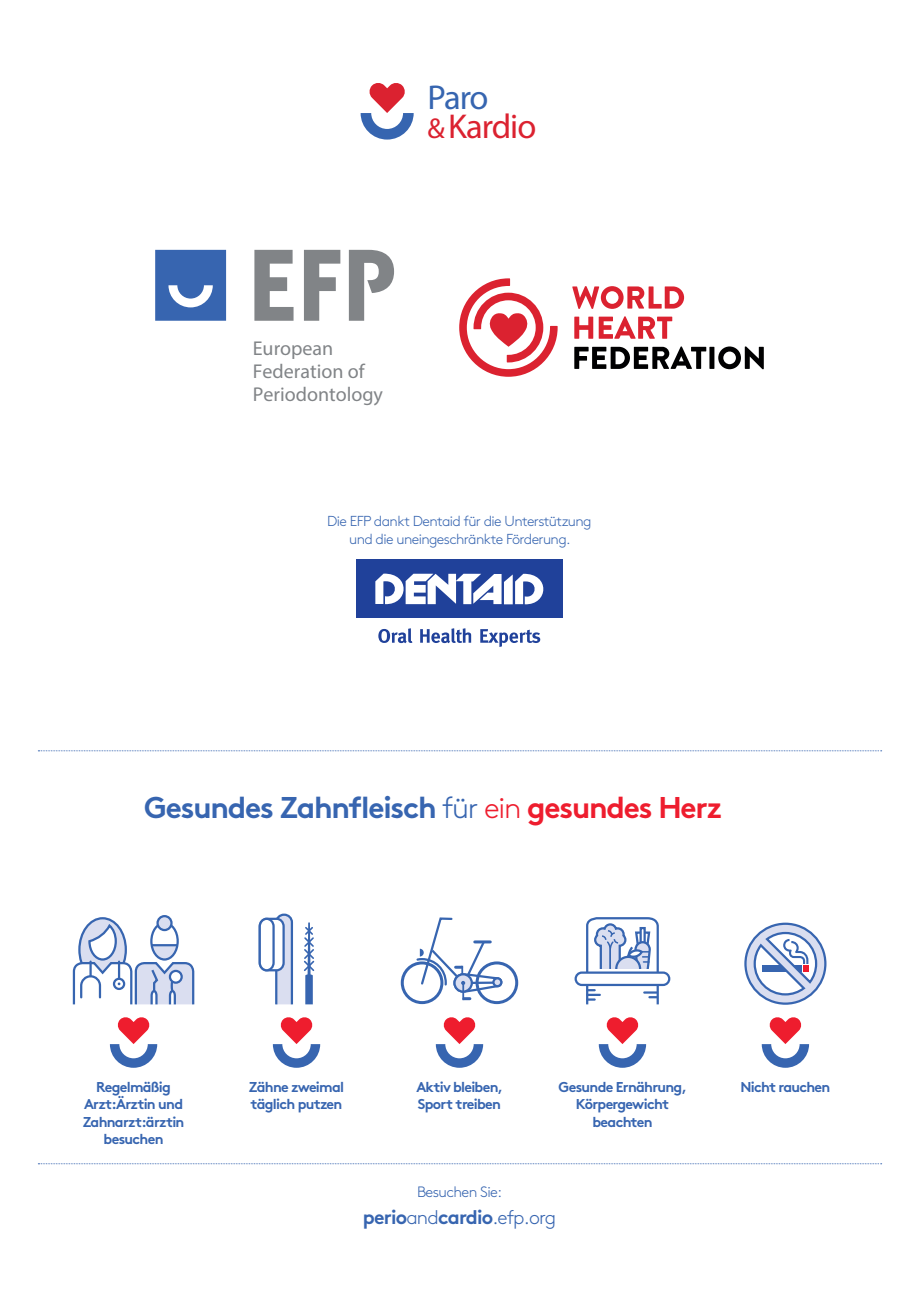
<style>
.page{position:relative;width:919px;height:1289px;background:#fff}
.page>*{position:absolute;margin:0;border:0;box-sizing:border-box;transform-origin:0 0}
.t1{font:34.5px "Myriad Pro";letter-spacing:-.03em;color:#db2230}
.t2{font:34.5px "Myriad Pro";color:#3665b0}
.t3{font:700 30px "Brown";letter-spacing:-.04em;color:#3765b0}
.t4{font:19.95px/22.6px "Myriad Pro";color:#818487}
.t5{font:700 19.5px "Brown";letter-spacing:-.04em;color:#3765b0}
.t6{font:300 15px "Brown";letter-spacing:-.04em;color:#3765b0}
.t7{font:300 14.4px/17.2px "Brown";letter-spacing:-.04em;color:#3765b0;text-align:center}
.t8{font:700 14.25px/17.1px "Brown";letter-spacing:-.05em;color:#3765b0;text-align:center}
.s1{font-size:28.8px}
.s2{font-weight:300}
.s3{font-weight:300;color:#ee1d2e}
.s4{color:#ee1d2e}
</style>
<div class="page">
<svg style="left:360px;top:83px;width:53px;height:57px"></svg>
<svg style="left:572px;top:286px;width:112px;height:23px"></svg>
<svg style="left:574px;top:316px;width:98px;height:23px"></svg>
<svg style="left:574px;top:346px;width:132px;height:23px"></svg>
<div style="left:709px;top:347px;width:5px;height:22px;background:#000001"></div>
<svg style="left:718px;top:346px;width:45px;height:23px"></svg>
<svg style="left:459px;top:278px;width:98px;height:99px"></svg>
<svg style="left:254px;top:250px;width:39px;height:71px"></svg>
<svg style="left:304px;top:250px;width:36px;height:71px"></svg>
<svg style="left:349px;top:250px;width:45px;height:71px"></svg>
<svg style="left:155px;top:250px;width:71px;height:71px;background:#4b74b8"></svg>
<svg style="left:38px;top:750px;width:843px;height:1px"></svg>
<svg style="left:38px;top:1163px;width:843px;height:1px"></svg>
<svg style="left:304px;top:922px;width:11px;height:82px"></svg>
<svg style="left:258px;top:913px;width:35px;height:92px"></svg>
<svg style="left:273px;top:1017px;width:47px;height:50px"></svg>
<svg style="left:436px;top:1017px;width:47px;height:50px"></svg>
<div style="left:475px;top:961px;width:43px;height:43px;border:3px solid #3765b0;border-radius:50%"></div>
<div style="left:401px;top:961px;width:42px;height:43px;border:3px solid #3765b0;border-radius:50%"></div>
<svg style="left:415px;top:917px;width:88px;height:83px"></svg>
<svg style="left:110px;top:1017px;width:47px;height:50px"></svg>
<svg style="left:157px;top:916px;width:14px;height:14px"></svg>
<div style="left:156px;top:915px;width:17px;height:16px;border:2px solid #3765b0;border-radius:50%"></div>
<svg style="left:72px;top:922px;width:123px;height:83px"></svg>
<svg style="left:598px;top:1017px;width:48px;height:50px"></svg>
<div style="left:574px;top:971px;width:96px;height:15px;border:2px solid #3765b0;border-radius:6px"></div>
<svg style="left:585px;top:917px;width:75px;height:88px"></svg>
<svg style="left:761px;top:1017px;width:48px;height:50px"></svg>
<svg style="left:744px;top:922px;width:83px;height:83px"></svg>
<div style="left:356px;top:559px;width:206px;height:59px;background:#20419a"></div>
<svg style="left:375px;top:573px;width:169px;height:32px"></svg>
<svg style="left:378px;top:628px;width:34px;height:15px"></svg>
<svg style="left:420px;top:628px;width:51px;height:15px"></svg>
<svg style="left:480px;top:629px;width:60px;height:18px"></svg>
<p class="t2" style="left:427px;top:76px;width:62px">Paro</p>
<p class="t1" style="left:427px;top:105px;width:110px"><span class="s1">&amp;</span> Kardio</p>
<h3 class="t4" style="left:253px;top:337px;width:132px">European<br>Federation of<br>Periodontology</h3>
<p class="t7" style="left:327px;top:512px;width:266px">Die EFP dankt Dentaid für die Unterstützung und die uneingeschränkte Förderung.</p>
<p class="t3" style="left:144px;top:783px;width:579px">Gesundes Zahnfleisch <span class="s2">für</span> <span class="s3">ein</span> <span class="s4">gesundes Herz</span></p>
<p class="t8" style="left:96px;top:1077px;width:76px">Regelmäßig</p>
<p class="t8" style="left:84px;top:1094px;width:101px">Arzt:Ärztin und</p>
<p class="t8" style="left:83px;top:1111px;width:103px">Zahnarzt:ärztin besuchen</p>
<p class="t8" style="left:249px;top:1077px;width:97px">Zähne zweimal</p>
<p class="t8" style="left:251px;top:1094px;width:93px">täglich putzen</p>
<p class="t8" style="left:416px;top:1077px;width:88px">Aktiv bleiben,</p>
<p class="t8" style="left:418px;top:1094px;width:85px">Sport treiben</p>
<p class="t8" style="left:558px;top:1077px;width:130px">Gesunde Ernährung,<br>Körpergewicht</p>
<p class="t8" style="left:592px;top:1111px;width:62px">beachten</p>
<p class="t6" style="left:417px;top:1180px;width:86px">Besuchen Sie:</p>
<p class="t5" style="left:363px;top:1201px;width:195px">perio<span class="s2">and</span>cardio<span class="s2">.efp.org</span></p>
<p class="t8" style="left:740px;top:1077px;width:91px">Nicht rauchen</p>
</div>
